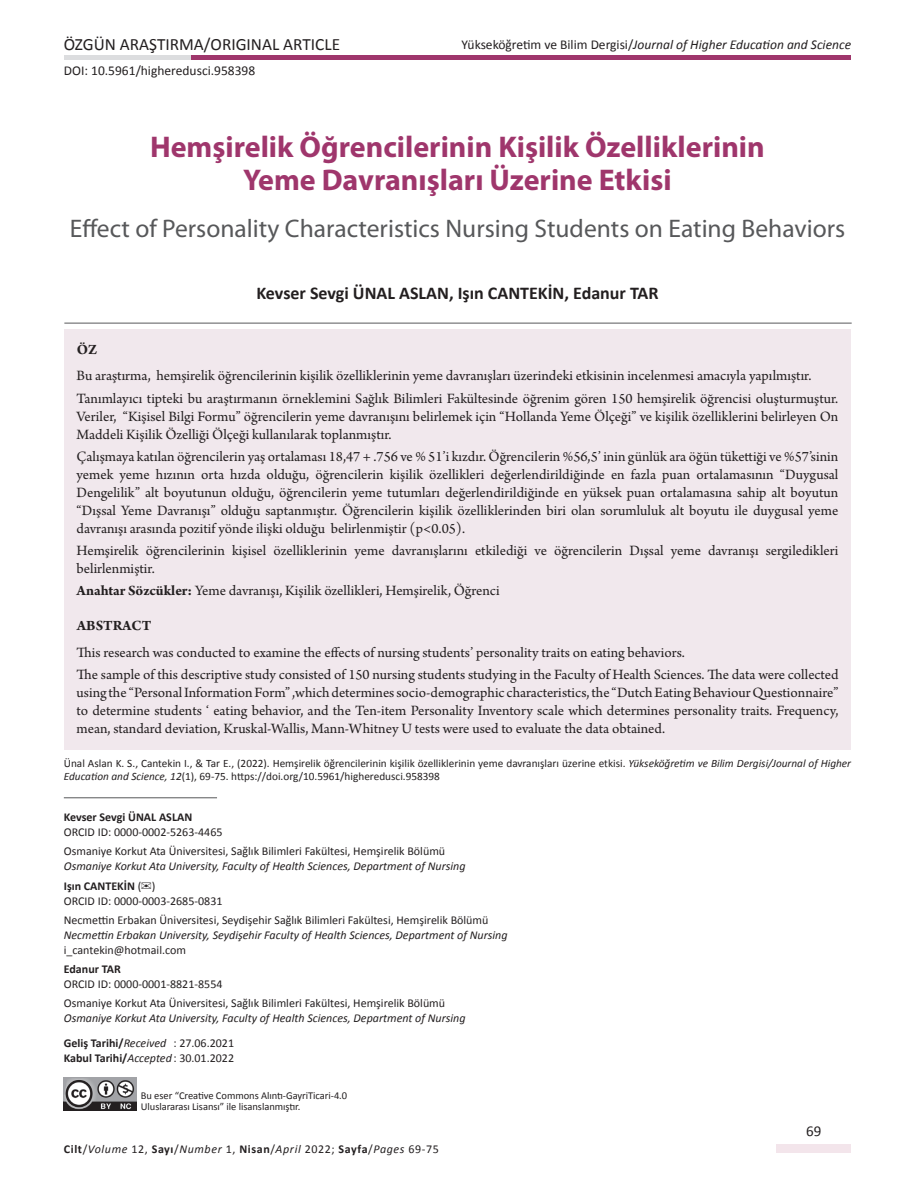
<style>
.page{position:relative;width:915px;height:1191px;background:#fff}
.page>*{position:absolute;margin:0;border:0;box-sizing:border-box;transform-origin:0 0}
.t1{font:700 30px/33px "Myriad Pro";color:#9f366c;text-align:center}
.t2{font:25.5px "Myriad Pro";color:#57585a}
.t3{font:700 18px "Calibri";color:#231f20}
.t4{font:17.25px "Calibri";color:#231f20}
.t5{font:15px/18px "Arno Pro";color:#231f20}
.t6{font:700 15px "Arno Pro";letter-spacing:.005em;color:#231f20}
.t7{font:15px "Calibri";color:#231f20}
.t8{font:italic 13.5px "Calibri";color:#231f20}
.t9{font:13.5px "Calibri";color:#231f20}
.t10{font:12px/19.2px "Calibri";color:#231f20}
.t11{font:italic 12px/19.2px "Calibri";color:#231f20}
.t12{font:700 12px "Calibri";color:#231f20}
.t13{font:italic 12px "Calibri";letter-spacing:.05em;color:#231f20}
.t14{font:11.25px/13.5px "Calibri";color:#231f20}
.t15{font:10.5px/11.2px "Calibri";letter-spacing:-.005em;color:#231f20}
.s1{font-style:normal}
.s2{font-weight:700}
.s3{font-style:italic}
.s4{font-weight:700;font-style:normal}
.s5{font-weight:400;font-style:italic}
.s6{font-weight:400}
</style>
<div class="page">
<div style="left:776px;top:1144px;width:74px;height:8px;background:#f3e5eb"></div>
<div style="left:64px;top:55px;width:132px;height:5px;background:#dcdddf"></div>
<div style="left:191px;top:55px;width:659px;height:5px;background:#9f366c"></div>
<div style="left:64px;top:329px;width:786px;height:421px;background:#f1e8ed"></div>
<hr style="left:64px;top:323px;width:787px;height:1px;background:#57585a">
<hr style="left:64px;top:797px;width:153px;height:1px;background:#57585a">
<img style="left:64px;top:1077px;width:73px;height:33px">
<p class="t4" style="left:64px;top:34px;width:278px">ÖZGÜN ARAŞTIRMA/ORIGINAL ARTICLE</p>
<p class="t8" style="left:461px;top:36px;width:391px"><span class="s1">Yükseköğretim ve Bilim Dergisi/</span>Journal of Higher Education and Science</p>
<p class="t9" style="left:64px;top:62px;width:193px">DOI: 10.5961/higheredusci.958398</p>
<h1 class="t1" style="left:150px;top:130px;width:616px">Hemşirelik Öğrencilerinin Kişilik Özelliklerinin<br>Yeme Davranışları Üzerine Etkisi</h1>
<h2 class="t2" style="left:70px;top:212px;width:776px">Effect of Personality Characteristics Nursing Students on Eating Behaviors</h2>
<p class="t3" style="left:256px;top:281px;width:403px">Kevser Sevgi ÜNAL ASLAN, Işın CANTEKİN, Edanur TAR</p>
<p class="t6" style="left:77px;top:341px;width:22px">ÖZ</p>
<p class="t5" style="left:77px;top:365px;width:763px;line-height:22.2px">Bu araştırma, hemşirelik öğrencilerinin kişilik özelliklerinin yeme davranışları üzerindeki etkisinin incelenmesi amacıyla yapılmıştır.<br>Tanımlayıcı tipteki bu araştırmanın örneklemini Sağlık Bilimleri Fakültesinde öğrenim gören 150 hemşirelik öğrencisi oluşturmuştur.</p>
<p class="t5" style="left:77px;top:408px;width:763px">Veriler, “Kişisel Bilgi Formu” öğrencilerin yeme davranışını belirlemek için “Hollanda Yeme Ölçeği” ve kişilik özelliklerini belirleyen On<br>Maddeli Kişilik Özelliği Ölçeği kullanılarak toplanmıştır.</p>
<p class="t5" style="left:77px;top:448px;width:763px;text-align:justify">Çalışmaya katılan öğrencilerin yaş ortalaması 18,47 + .756 ve % 51’i kızdır. Öğrencilerin %56,5’ inin günlük ara öğün tükettiği ve %57’sinin yemek yeme hızının orta hızda olduğu, öğrencilerin kişilik özellikleri değerlendirildiğinde en fazla puan ortalamasının “Duygusal Dengelilik” alt boyutunun olduğu, öğrencilerin yeme tutumları değerlendirildiğinde en yüksek puan ortalamasına sahip alt boyutun “Dışsal Yeme Davranışı” olduğu saptanmıştır. Öğrencilerin kişilik özelliklerinden biri olan sorumluluk alt boyutu ile duygusal yeme davranışı arasında pozitif yönde ilişki olduğu belirlenmiştir (p&lt;0.05).</p>
<p class="t5" style="left:77px;top:542px;width:763px">Hemşirelik öğrencilerinin kişisel özelliklerinin yeme davranışlarını etkilediği ve öğrencilerin Dışsal yeme davranışı sergiledikleri belirlenmiştir.</p>
<p class="t5" style="left:77px;top:583px;width:424px"><span class="s2">Anahtar Sözcükler:</span> Yeme davranışı, Kişilik özellikleri, Hemşirelik, Öğrenci</p>
<p class="t6" style="left:77px;top:617px;width:76px">ABSTRACT</p>
<p class="t5" style="left:77px;top:642px;width:763px;line-height:22.2px">This research was conducted to examine the effects of nursing students’ personality traits on eating behaviors.<br>The sample of this descriptive study consisted of 150 nursing students studying in the Faculty of Health Sciences. The data were collected</p>
<p class="t5" style="left:77px;top:684px;width:763px;text-align:justify">using the “Personal Information Form” ,which determines socio-demographic characteristics, the “Dutch Eating Behaviour Questionnaire” to determine students ‘ eating behavior, and the Ten-item Personality Inventory scale which determines personality traits. Frequency, mean, standard deviation, Kruskal-Wallis, Mann-Whitney U tests were used to evaluate the data obtained.</p>
<p class="t14" style="left:64px;top:756px;width:788px">Ünal Aslan K. S., Cantekin I., &amp; Tar E., (2022). Hemşirelik öğrencilerinin kişilik özelliklerinin yeme davranışları üzerine etkisi. <span class="s3">Yükseköğretim ve Bilim Dergisi/Journal of Higher<br>Education and Science, 12</span>(1), 69-75. https://doi.org/10.5961/higheredusci.958398</p>
<p class="t12" style="left:64px;top:809px;width:130px">Kevser Sevgi ÜNAL ASLAN</p>
<p class="t10" style="left:64px;top:822px;width:383px">ORCID ID: 0000-0002-5263-4465<br>Osmaniye Korkut Ata Üniversitesi, Sağlık Bilimleri Fakültesi, Hemşirelik Bölümü</p>
<p class="t11" style="left:64px;top:856px;width:403px">Osmaniye Korkut Ata University, Faculty of Health Sciences, Department of Nursing<br><span class="s4">Işın CANTEKİN</span> <span class="s1">( )</span></p>
<p class="t10" style="left:64px;top:891px;width:426px">ORCID ID: 0000-0003-2685-0831<br>Necmettin Erbakan Üniversitesi, Seydişehir Sağlık Bilimleri Fakültesi, Hemşirelik Bölümü</p>
<p class="t11" style="left:64px;top:924px;width:445px">Necmettin Erbakan University, Seydişehir Faculty of Health Sciences, Department of Nursing</p>
<p class="t10" style="left:64px;top:940px;width:124px">i_cantekin@hotmail.com</p>
<p class="t12" style="left:64px;top:961px;width:58px">Edanur TAR</p>
<p class="t10" style="left:64px;top:974px;width:383px">ORCID ID: 0000-0001-8821-8554<br>Osmaniye Korkut Ata Üniversitesi, Sağlık Bilimleri Fakültesi, Hemşirelik Bölümü</p>
<p class="t11" style="left:64px;top:1005px;width:403px;line-height:24.8px">Osmaniye Korkut Ata University, Faculty of Health Sciences, Department of Nursing<br><span class="s4">Geliş Tarihi/</span>Received <span class="s1">: 27.06.2021</span></p>
<p class="t12" style="left:64px;top:1050px;width:172px">Kabul Tarihi/<span class="s5">Accepted</span><span class="s6">: 30.01.2022</span></p>
<p class="t15" style="left:141px;top:1089px;width:208px">Bu eser “Creative Commons Alıntı-GayriTicari-4.0<br>Uluslararası Lisansı” ile lisanslanmıştır.</p>
<p class="t13" style="left:64px;top:1140px;width:376px"><span class="s4">Cilt</span><span class="s1">/</span>Volume <span class="s1">12,</span> <span class="s4">Sayı</span><span class="s1">/</span>Number <span class="s1">1,</span> <span class="s4">Nisan</span><span class="s1">/</span>April <span class="s1">2022;</span> <span class="s4">Sayfa</span><span class="s1">/</span>Pages <span class="s1">69-75</span></p>
<p class="t7" style="left:806px;top:1121px;width:17px">69</p>
</div>
